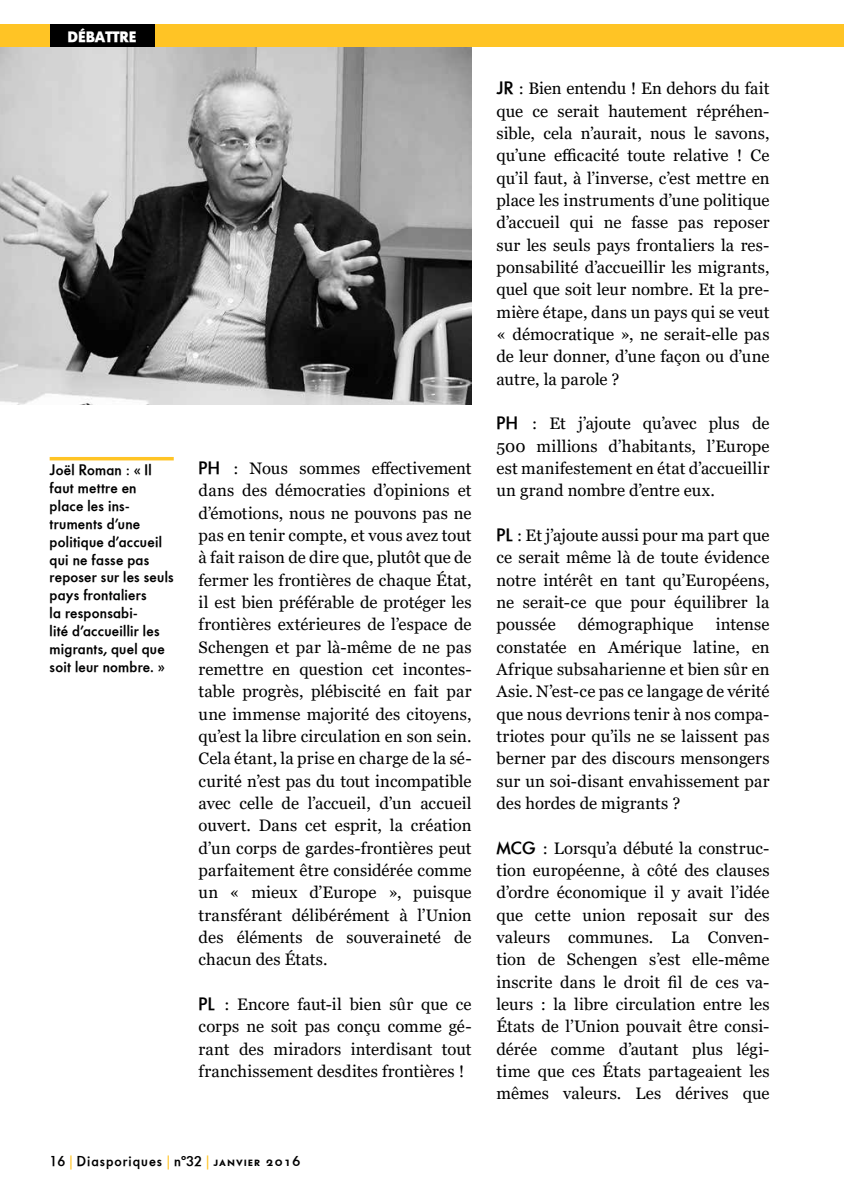
<style>
.page{position:relative;width:844px;height:1191px;background:#fff}
.page>*{position:absolute;margin:0;border:0;box-sizing:border-box;transform-origin:0 0}
.t1{font:16.62px/22.4px "Georgia";letter-spacing:.005em;color:#000;text-align:justify}
.t2{font:14.88px/17.8px "Futura Serie BQ Medium";letter-spacing:.015em;color:#000}
.t3{font:14.7px "Futura Serie BQ Bold";color:#fff}
.t4{font:14px "Futura Serie BQ Medium";letter-spacing:.07em;color:#000}
.s1{font-family:"Futura Serie BQ Medium";font-size:17.5px}
.s2{font-family:"Futura Serie BQ Book";color:#ffc425}
.s3{font-family:"Futura Serie BQ Medium SC"}
</style>
<div class="page">
<div style="left:0;top:25px;width:843px;height:22px;background:#ffc425"></div>
<svg style="left:843px;top:25px;width:1px;height:22px"></svg>
<img style="left:0;top:47px;width:471px;height:357px">
<div style="left:50px;top:25px;width:104px;height:22px;background:#000"></div>
<hr style="left:50px;top:457px;width:124px;height:3px;background:#ffc425">
<p class="t3" style="left:67px;top:27px;width:71px">DÉBATTRE</p>
<p class="t2" style="left:50px;top:461px;width:126px">Joël Roman : « Il faut mettre en place les ins&shy;truments d’une politique d’accueil qui ne fasse pas reposer sur les seuls pays frontaliers<br>la responsabi-<br>lité d’accueillir les migrants, quel que soit leur nombre. »</p>
<p class="t1" style="left:198px;top:457px;width:274px"><span class="s1">PH :</span> Nous sommes effectivement dans des démocraties d’opinions et d’émotions, nous ne pouvons pas ne pas en tenir compte, et vous avez tout à fait raison de dire que, plutôt que de fermer les frontières de chaque État, il est bien préférable de protéger les frontières extérieures de l’espace de Schengen et par là-même de ne pas remettre en question cet incontes&shy;table progrès, plébiscité en fait par une immense majorité des citoyens, qu’est la libre circulation en son sein.<br>Cela étant, la prise en charge de la sé&shy;curité n’est pas du tout incompatible avec celle de l’accueil, d’un accueil ouvert. Dans cet esprit, la création d’un corps de gardes-frontières peut parfaitement être considérée comme un « mieux d’Europe », puisque transférant délibérément à l’Union des éléments de souveraineté de chacun des États.</p>
<p class="t1" style="left:198px;top:993px;width:274px"><span class="s1">PL :</span> Encore faut-il bien sûr que ce corps ne soit pas conçu comme gé&shy;rant des miradors interdisant tout franchissement desdites frontières !</p>
<p class="t4" style="left:50px;top:1153px;width:252px">16 <span class="s2">|</span> Diasporiques <span class="s2">|</span> nº32 <span class="s2">|</span> <span class="s3">janvier 2016</span></p>
<p class="t1" style="left:496px;top:78px;width:274px"><span class="s1">JR :</span> Bien entendu ! En dehors du fait que ce serait hautement répréhen&shy;sible, cela n’aurait, nous le savons, qu’une efficacité toute relative ! Ce qu’il faut, à l’inverse, c’est mettre en place les instruments d’une politique d’accueil qui ne fasse pas reposer sur les seuls pays frontaliers la res&shy;ponsabilité d’accueillir les migrants, quel que soit leur nombre. Et la pre&shy;mière étape, dans un pays qui se veut « démocratique », ne serait-elle pas de leur donner, d’une façon ou d’une autre, la parole ?</p>
<p class="t1" style="left:496px;top:413px;width:274px"><span class="s1">PH :</span> Et j’ajoute qu’avec plus de 500 millions d’habitants, l’Europe est manifestement en état d’accueillir un grand nombre d’entre eux.</p>
<p class="t1" style="left:496px;top:524px;width:274px"><span class="s1">PL :</span> Et j’ajoute aussi pour ma part que ce serait même là de toute évidence notre intérêt en tant qu’Européens, ne serait-ce que pour équilibrer la poussée</p>
<p class="t1" style="left:577px;top:613px;width:117px">démographique</p>
<p class="t1" style="left:496px;top:613px;width:274px;text-indent:219px">intense constatée en Amérique latine, en Afrique subsaharienne et bien sûr en Asie. N’est-ce pas ce langage de vérité que nous devrions tenir à nos compa&shy;triotes pour qu’ils ne se laissent pas berner par des discours mensongers sur un soi-disant envahissement par des hordes de migrants ?</p>
<p class="t1" style="left:496px;top:837px;width:274px"><span class="s1">MCG :</span> Lorsqu’a débuté la construc&shy;tion européenne, à côté des clauses d’ordre économique il y avait l’idée que cette union reposait sur des valeurs communes. La Conven&shy;tion de Schengen s’est elle-même inscrite dans le droit fil de ces va&shy;leurs : la libre circulation entre les États de l’Union pouvait être consi&shy;dérée comme d’autant plus légi&shy;time que ces États partageaient les mêmes valeurs. Les dérives que</p>
</div>
